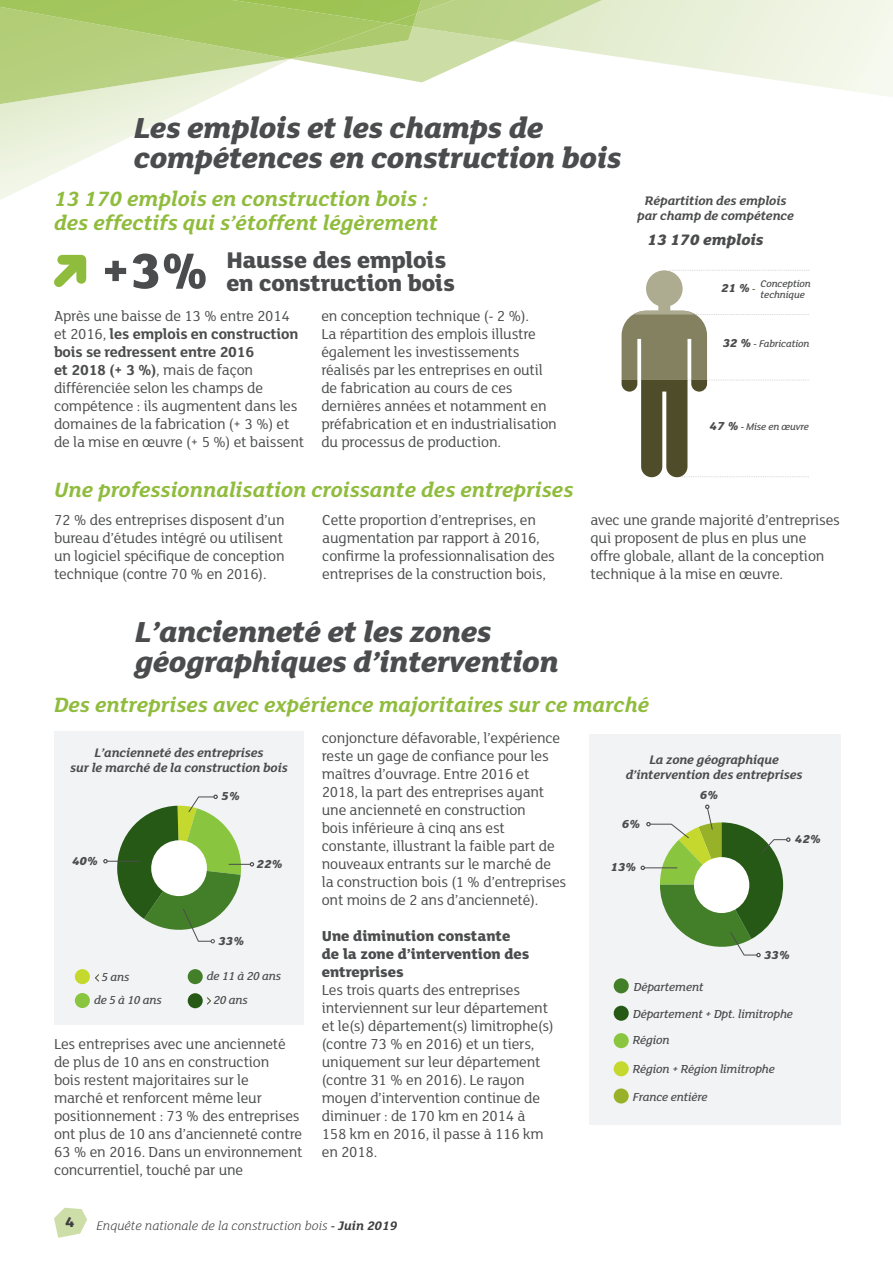
<style>
.page{position:relative;width:893px;height:1263px;background:#fff}
.page>*{position:absolute;margin:0;border:0;box-sizing:border-box;transform-origin:0 0}
.t1{font:italic 800 31.5px/30px "FS Lola";letter-spacing:-.02em;color:#4b4c4d}
.t2{font:800 24.75px/22.5px "FS Lola";letter-spacing:-.01em;color:#4b4c4d}
.t3{font:italic 700 22.5px/24px "FS Lola";color:#90bc3d}
.t4{font:italic 800 16.5px "FS Lola";letter-spacing:-.01em;color:#4b4c4d}
.t5{font:15.75px/18px "FS Lola";letter-spacing:-.01em;color:#4b4c4d}
.t6{font:800 15.75px/18px "FS Lola";letter-spacing:-.005em;color:#4b4c4d}
.t7{font:800 15.75px "FS Lola";color:#3e3e3f}
.t8{font:italic 700 13.5px/15px "FS Lola";letter-spacing:-.01em;color:#4b4c4d;text-align:center}
.t9{font:italic 300 13.5px "FS Lola";color:#3e3e3f}
.t10{font:italic 500 12.6px/26.8px "FS Lola";letter-spacing:-.01em;color:#4b4c4d}
.t11{font:italic 800 12.6px "FS Lola";letter-spacing:-.01em;color:#4b4c4d}
.t12{font:italic 500 10.5px/10.5px "FS Lola";letter-spacing:-.01em;color:#4b4c4d}
.s1{font-size:53.85px}
.s2{font-weight:700}
.s3{font-weight:500;font-size:10.5px;color:#4f4c29}
.s4{font-weight:800;font-size:12.6px}
.s5{font-weight:500}
</style>
<div class="page">
<svg style="left:0;top:0;width:893px;height:200px"></svg>
<img style="left:413px;top:0;width:189px;height:41px">
<img style="left:421px;top:0;width:33px;height:13px">
<img style="left:389px;top:23px;width:28px;height:4px">
<img style="left:232px;top:0;width:189px;height:23px">
<svg style="left:54px;top:1208px;width:33px;height:30px"></svg>
<div style="left:589px;top:735px;width:252px;height:390px;background:#f2f3f4"></div>
<div style="left:614px;top:978px;width:15px;height:15px;background:#437f29;border-radius:50%"></div>
<div style="left:614px;top:1006px;width:15px;height:15px;background:#255915;border-radius:50%"></div>
<div style="left:614px;top:1033px;width:15px;height:15px;background:#89c53f;border-radius:50%"></div>
<div style="left:614px;top:1061px;width:15px;height:15px;background:#c4d82d;border-radius:50%"></div>
<div style="left:614px;top:1088px;width:15px;height:15px;background:#97b128;border-radius:50%"></div>
<svg style="left:622px;top:270px;width:187px;height:208px"></svg>
<div style="left:54px;top:731px;width:249px;height:294px;background:#f2f3f4"></div>
<div style="left:75px;top:969px;width:15px;height:15px;background:#c4d82d;border-radius:50%"></div>
<svg style="left:95px;top:974px;width:4px;height:8px"></svg>
<div style="left:75px;top:993px;width:15px;height:15px;background:#89c53f;border-radius:50%"></div>
<div style="left:188px;top:969px;width:15px;height:15px;background:#437f29;border-radius:50%"></div>
<svg style="left:207px;top:997px;width:4px;height:8px"></svg>
<div style="left:188px;top:993px;width:15px;height:15px;background:#255915;border-radius:50%"></div>
<svg style="left:116px;top:794px;width:138px;height:149px"></svg>
<hr style="left:106px;top:861px;width:34px;height:1px;background:#4b4c4d">
<svg style="left:103px;top:859px;width:5px;height:4px"></svg>
<svg style="left:640px;top:804px;width:150px;height:153px"></svg>
<svg style="left:54px;top:254px;width:33px;height:33px"></svg>
<h1 class="t1" style="left:134px;top:111px;width:489px">Les emplois et les champs de compétences en construction bois</h1>
<h3 class="t3" style="left:54px;top:186px;width:385px">13 170 emplois en construction bois : des effectifs qui s’étoffent légèrement</h3>
<h2 class="t2" style="left:226px;top:248px;width:230px;text-indent:-125px"><span class="s1">+3%</span> Hausse des emplois en construction bois</h2>
<p class="t5" style="left:54px;top:307px;width:252px">Après une baisse de 13 % entre 2014 et 2016, <span class="s2">les emplois en construction bois se redressent entre 2016<br>et 2018 (+ 3 %)</span>, mais de façon différenciée selon les champs de compétence : ils augmentent dans les domaines de la fabrication (+ 3 %) et de la mise en œuvre (+ 5 %) et baissent</p>
<p class="t5" style="left:321px;top:307px;width:237px">en conception technique (- 2 %).<br>La répartition des emplois illustre également les investissements réalisés par les entreprises en outil de fabrication au cours de ces dernières années et notamment en préfabrication et en industrialisation du processus de production.</p>
<h3 class="t3" style="left:54px;top:476px;width:521px">Une professionnalisation croissante des entreprises</h3>
<p class="t8" style="left:637px;top:193px;width:158px">Répartition des emplois par champ de compétence</p>
<p class="t4" style="left:647px;top:228px;width:118px">13 170 emplois</p>
<p class="t12" style="left:761px;top:278px;width:52px">Conception technique</p>
<p class="t11" style="left:721px;top:280px;width:36px">21 % <span class="s3">-</span></p>
<p class="t12" style="left:722px;top:338px;width:88px"><span class="s4">32 %</span> - Fabrication</p>
<p class="t12" style="left:710px;top:421px;width:101px"><span class="s4">47 %</span> - Mise en œuvre</p>
<p class="t5" style="left:54px;top:510px;width:232px;text-align:justify">72 % des entreprises disposent d’un bureau d’études intégré ou utilisent un logiciel spécifique de conception technique (contre 70 % en 2016).</p>
<p class="t5" style="left:322px;top:510px;width:234px">Cette proportion d’entreprises, en augmentation par rapport à 2016, confirme la professionnalisation des entreprises de la construction bois,</p>
<p class="t5" style="left:590px;top:510px;width:251px">avec une grande majorité d’entreprises qui proposent de plus en plus une offre globale, allant de la conception technique à la mise en œuvre.</p>
<h1 class="t1" style="left:135px;top:615px;width:426px">L’ancienneté et les zones géographiques d’intervention</h1>
<h3 class="t3" style="left:54px;top:691px;width:597px">Des entreprises avec expérience majoritaires sur ce marché</h3>
<p class="t8" style="left:70px;top:745px;width:219px">L’ancienneté des entreprises<br>sur le marché de la construction bois</p>
<p class="t11" style="left:72px;top:852px;width:28px">40%</p>
<p class="t11" style="left:221px;top:787px;width:20px">5%</p>
<p class="t11" style="left:257px;top:855px;width:28px">22%</p>
<p class="t11" style="left:218px;top:932px;width:28px">33%</p>
<p class="t10" style="left:94px;top:965px;width:69px;line-height:22.8px;text-indent:7px">5 ans<br>de 5 à 10 ans</p>
<p class="t10" style="left:213px;top:963px;width:69px;line-height:24.2px;text-indent:-6px">de 11 à 20 ans<br>20 ans</p>
<p class="t5" style="left:54px;top:1034px;width:250px">Les entreprises avec une ancienneté de plus de 10 ans en construction<br>bois restent majoritaires sur le<br>marché et renforcent même leur positionnement : 73 % des entreprises ont plus de 10 ans d’ancienneté contre 63 % en 2016. Dans un environnement concurrentiel, touché par une</p>
<p class="t5" style="left:322px;top:728px;width:246px">conjoncture défavorable, l’expérience reste un gage de confiance pour les maîtres d’ouvrage. Entre 2016 et 2018, la part des entreprises ayant une ancienneté en construction<br>bois inférieure à cinq ans est constante, illustrant la faible part de nouveaux entrants sur le marché de la construction bois (1 % d’entreprises ont moins de 2 ans d’ancienneté).</p>
<p class="t6" style="left:322px;top:926px;width:209px">Une diminution constante de la zone d’intervention des entreprises</p>
<p class="t5" style="left:322px;top:980px;width:233px">Les trois quarts des entreprises interviennent sur leur département et le(s) département(s) limitrophe(s) (contre 73 % en 2016) et un tiers, uniquement sur leur département (contre 31 % en 2016). Le rayon moyen d’intervention continue de diminuer : de 170 km en 2014 à<br>158 km en 2016, il passe à 116 km en 2018.</p>
<p class="t7" style="left:65px;top:1211px;width:11px">4</p>
<p class="t9" style="left:96px;top:1216px;width:302px">Enquête nationale de la construction bois <span class="s5">-</span> <span class="s2">Juin 2019</span></p>
<p class="t8" style="left:626px;top:751px;width:178px">La zone géographique d’intervention des entreprises</p>
<p class="t11" style="left:622px;top:815px;width:20px">6%</p>
<p class="t11" style="left:610px;top:858px;width:28px">13%</p>
<p class="t11" style="left:700px;top:786px;width:20px">6%</p>
<p class="t11" style="left:795px;top:830px;width:28px">42%</p>
<p class="t11" style="left:764px;top:946px;width:28px">33%</p>
<p class="t10" style="left:633px;top:972px;width:162px">Département<br>Département + Dpt. limitrophe<br>Région</p>
<p class="t10" style="left:633px;top:1055px;width:144px;line-height:27.6px">Région + Région limitrophe<br>France entière</p>
</div>
